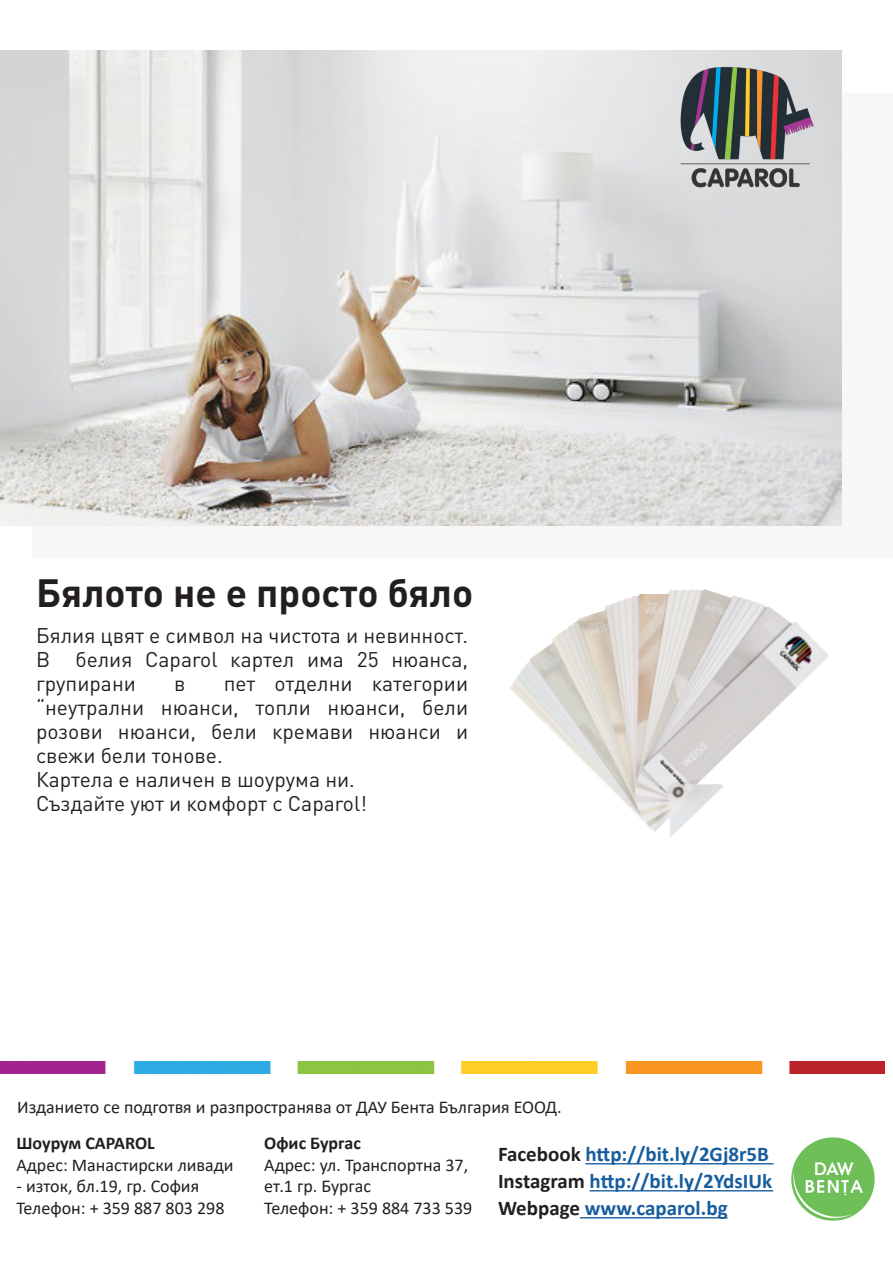
<style>
.page{position:relative;width:893px;height:1263px;background:#fff}
.page>*{position:absolute;margin:0;border:0;box-sizing:border-box;transform-origin:0 0}
.t1{font:700 39px "DIN Pro";color:#231f20}
.t2{font:21px/24px "DIN Pro";color:#231f20;text-align:justify}
.t3{font:700 21px "Calibri";color:#175d9e}
.t4{font:18px/21.6px "Calibri";color:#231f20}
.t5{font:700 18px "Calibri";color:#231f20}
.s1{color:#231f20}
</style>
<div class="page">
<img style="left:791px;top:1137px;width:84px;height:84px">
<hr style="left:585px;top:1163px;width:189px;height:1px;background:#175d9e">
<hr style="left:590px;top:1190px;width:183px;height:1px;background:#175d9e">
<hr style="left:580px;top:1217px;width:148px;height:1px;background:#175d9e">
<img style="left:0;top:1062px;width:884px;height:11px">
<div style="left:33px;top:94px;width:860px;height:464px;background:#f7f7f8"></div>
<img style="left:509px;top:589px;width:319px;height:249px">
<img style="left:0;top:51px;width:842px;height:475px">
<img style="left:619px;top:50px;width:223px;height:162px">
<p class="t1" style="left:36px;top:567px;width:439px">Бялото не е просто бяло</p>
<p class="t2" style="left:36px;top:622px;width:434px">Бялия цвят е символ на чистота и невинност.<br>В белия Caparol картел има 25 нюанса, групирани</p>
<p class="t2" style="left:36px;top:670px;width:434px;text-indent:188px">пет отделни категории “неутрални нюанси, топли нюанси, бели розови нюанси, бели кремави нюанси и свежи бели тонове.</p>
<p class="t2" style="left:36px;top:766px;width:320px">Картела е наличен в шоурума ни.</p>
<p class="t2" style="left:36px;top:790px;width:332px">Създайте уют и комфорт с Caparol!</p>
<p class="t2" style="left:174px;top:670px;width:13px">в</p>
<p class="t4" style="left:17px;top:1096px;width:546px">Изданието се подготвя и разпространява от ДАУ Бента България ЕООД.</p>
<p class="t3" style="left:498px;top:1139px;width:272px"><span class="s1">Facebook</span> http://bit.ly/2Gj8r5B</p>
<p class="t3" style="left:498px;top:1166px;width:276px"><span class="s1">Instagram</span> http://bit.ly/2YdsIUk</p>
<p class="t3" style="left:498px;top:1193px;width:231px"><span class="s1">Webpage</span> www.caparol.bg</p>
<p class="t5" style="left:264px;top:1130px;width:98px">Офис Бургас</p>
<p class="t4" style="left:264px;top:1153px;width:205px">Адрес: ул. Транспортна 37, ет.1 гр. Бургас</p>
<p class="t4" style="left:264px;top:1197px;width:209px">Телефон: + 359 884 733 539</p>
<p class="t5" style="left:16px;top:1130px;width:140px">Шоурум CAPAROL</p>
<p class="t4" style="left:16px;top:1153px;width:219px">Адрес: Манастирски ливади</p>
<p class="t4" style="left:16px;top:1175px;width:209px">- изток, бл.19, гр. София<br>Телефон: + 359 887 803 298</p>
</div>
